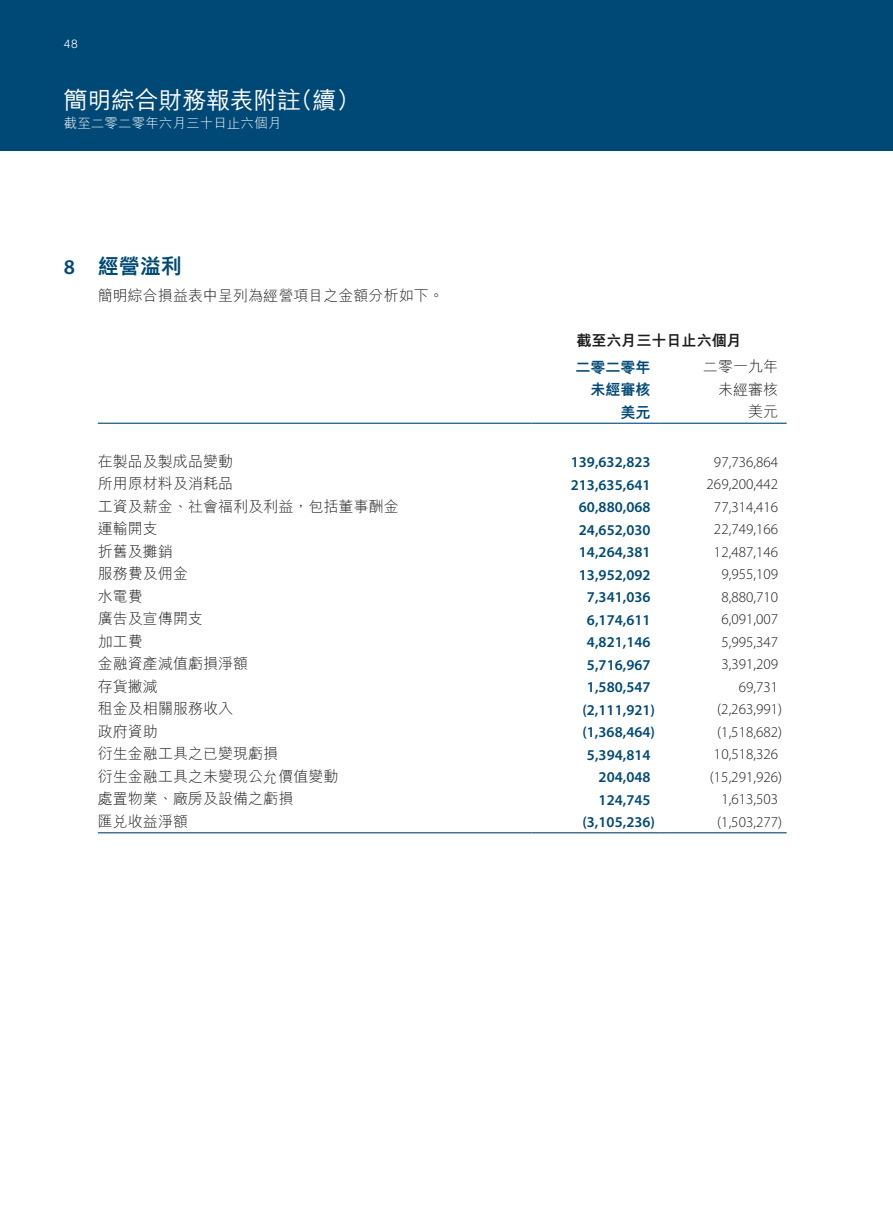
<style>
.page{position:relative;width:893px;height:1212px;background:#fff}
.page>*{position:absolute;margin:0;border:0;box-sizing:border-box;transform-origin:0 0}
.t1{font:500 24px "M Hei HK";letter-spacing:-.01em;color:#fff}
.t2{font:800 21px "M Hei HK";color:#004977}
.t3{font:300 15px "M Hei HK";letter-spacing:.005em;color:#1c1c1b}
.t4{font:300 15px "Myriad Pro";letter-spacing:.005em;color:#1c1c1b}
.t5{font:600 15px "Myriad Pro";color:#004977}
.t6{font:800 15px "M Hei HK";color:#1c1c1b}
.t7{font:800 15px "M Hei HK";color:#004977}
.t8{font:300 13.5px "M Hei HK";letter-spacing:.005em;color:#fff}
.t9{font:300 12px "Helvetica LT Std";color:#fff}
.s1{font-family:"Myriad Pro";font-weight:600}
</style>
<div class="page">
<div style="left:0;top:0;width:893px;height:151px;background:#004977"></div>
<hr style="left:98px;top:423px;width:433px;height:1px;background:#004977">
<hr style="left:531px;top:423px;width:128px;height:1px;background:#004977">
<hr style="left:659px;top:423px;width:128px;height:1px;background:#004977">
<hr style="left:98px;top:832px;width:433px;height:1px;background:#004977">
<hr style="left:531px;top:832px;width:128px;height:1px;background:#004977">
<hr style="left:659px;top:832px;width:128px;height:1px;background:#004977">
<p class="t9" style="left:64px;top:36px;width:16px">48</p>
<h1 class="t1" style="left:64px;top:83px;width:298px">簡明綜合財務報表附註（續）</h1>
<p class="t8" style="left:64px;top:114px;width:219px">截至二零二零年六月三十日止六個月</p>
<h2 class="t2" style="left:64px;top:251px;width:120px"><span class="s1">8</span> 經營溢利</h2>
<p class="t3" style="left:98px;top:285px;width:347px">簡明綜合損益表中呈列為經營項目之金額分析如下。</p>
<p class="t6" style="left:576px;top:330px;width:167px">截至六月三十日止六個月</p>
<p class="t7" style="left:575px;top:356px;width:77px">二零二零年</p>
<p class="t3" style="left:703px;top:356px;width:77px">二零一九年</p>
<p class="t7" style="left:590px;top:379px;width:62px">未經審核</p>
<p class="t3" style="left:718px;top:379px;width:62px">未經審核</p>
<p class="t7" style="left:621px;top:401px;width:32px">美元</p>
<p class="t3" style="left:748px;top:401px;width:32px">美元</p>
<p class="t3" style="left:98px;top:451px;width:137px">在製品及製成品變動</p>
<p class="t5" style="left:571px;top:453px;width:81px">139,632,823</p>
<p class="t4" style="left:714px;top:453px;width:66px">97,736,864</p>
<p class="t3" style="left:98px;top:473px;width:137px">所用原材料及消耗品</p>
<p class="t5" style="left:571px;top:475px;width:81px">213,635,641</p>
<p class="t4" style="left:707px;top:475px;width:73px">269,200,442</p>
<p class="t3" style="left:98px;top:496px;width:302px">工資及薪金、社會福利及利益，包括董事酬金</p>
<p class="t5" style="left:579px;top:498px;width:73px">60,880,068</p>
<p class="t4" style="left:714px;top:498px;width:66px">77,314,416</p>
<p class="t3" style="left:98px;top:518px;width:62px">運輸開支</p>
<p class="t5" style="left:579px;top:520px;width:73px">24,652,030</p>
<p class="t4" style="left:714px;top:520px;width:66px">22,749,166</p>
<p class="t3" style="left:98px;top:541px;width:77px">折舊及攤銷</p>
<p class="t5" style="left:579px;top:543px;width:73px">14,264,381</p>
<p class="t4" style="left:714px;top:543px;width:66px">12,487,146</p>
<p class="t3" style="left:98px;top:563px;width:92px">服務費及佣金</p>
<p class="t5" style="left:579px;top:565px;width:73px">13,952,092</p>
<p class="t4" style="left:721px;top:565px;width:58px">9,955,109</p>
<p class="t3" style="left:98px;top:586px;width:47px">水電費</p>
<p class="t5" style="left:587px;top:588px;width:65px">7,341,036</p>
<p class="t4" style="left:721px;top:588px;width:58px">8,880,710</p>
<p class="t3" style="left:98px;top:608px;width:107px">廣告及宣傳開支</p>
<p class="t5" style="left:587px;top:610px;width:65px">6,174,611</p>
<p class="t4" style="left:721px;top:610px;width:58px">6,091,007</p>
<p class="t3" style="left:98px;top:631px;width:47px">加工費</p>
<p class="t5" style="left:587px;top:633px;width:65px">4,821,146</p>
<p class="t4" style="left:721px;top:633px;width:58px">5,995,347</p>
<p class="t3" style="left:98px;top:653px;width:152px">金融資產減值虧損淨額</p>
<p class="t5" style="left:587px;top:655px;width:65px">5,716,967</p>
<p class="t4" style="left:721px;top:655px;width:58px">3,391,209</p>
<p class="t3" style="left:98px;top:676px;width:62px">存貨撇減</p>
<p class="t5" style="left:587px;top:678px;width:65px">1,580,547</p>
<p class="t4" style="left:739px;top:678px;width:41px">69,731</p>
<p class="t3" style="left:98px;top:698px;width:137px">租金及相關服務收入</p>
<p class="t5" style="left:582px;top:700px;width:74px">(2,111,921)</p>
<p class="t4" style="left:717px;top:700px;width:66px">(2,263,991)</p>
<p class="t3" style="left:98px;top:721px;width:62px">政府資助</p>
<p class="t5" style="left:582px;top:723px;width:74px">(1,368,464)</p>
<p class="t4" style="left:717px;top:723px;width:66px">(1,518,682)</p>
<p class="t3" style="left:98px;top:743px;width:182px">衍生金融工具之已變現虧損</p>
<p class="t5" style="left:587px;top:745px;width:65px">5,394,814</p>
<p class="t4" style="left:714px;top:745px;width:66px">10,518,326</p>
<p class="t3" style="left:98px;top:766px;width:242px">衍生金融工具之未變現公允價值變動</p>
<p class="t5" style="left:599px;top:768px;width:53px">204,048</p>
<p class="t4" style="left:710px;top:768px;width:74px">(15,291,926)</p>
<p class="t3" style="left:98px;top:788px;width:197px">處置物業、廠房及設備之虧損</p>
<p class="t5" style="left:599px;top:790px;width:53px">124,745</p>
<p class="t4" style="left:721px;top:790px;width:58px">1,613,503</p>
<p class="t3" style="left:98px;top:811px;width:92px">匯兌收益淨額</p>
<p class="t5" style="left:582px;top:813px;width:74px">(3,105,236)</p>
<p class="t4" style="left:717px;top:813px;width:66px">(1,503,277)</p>
</div>
